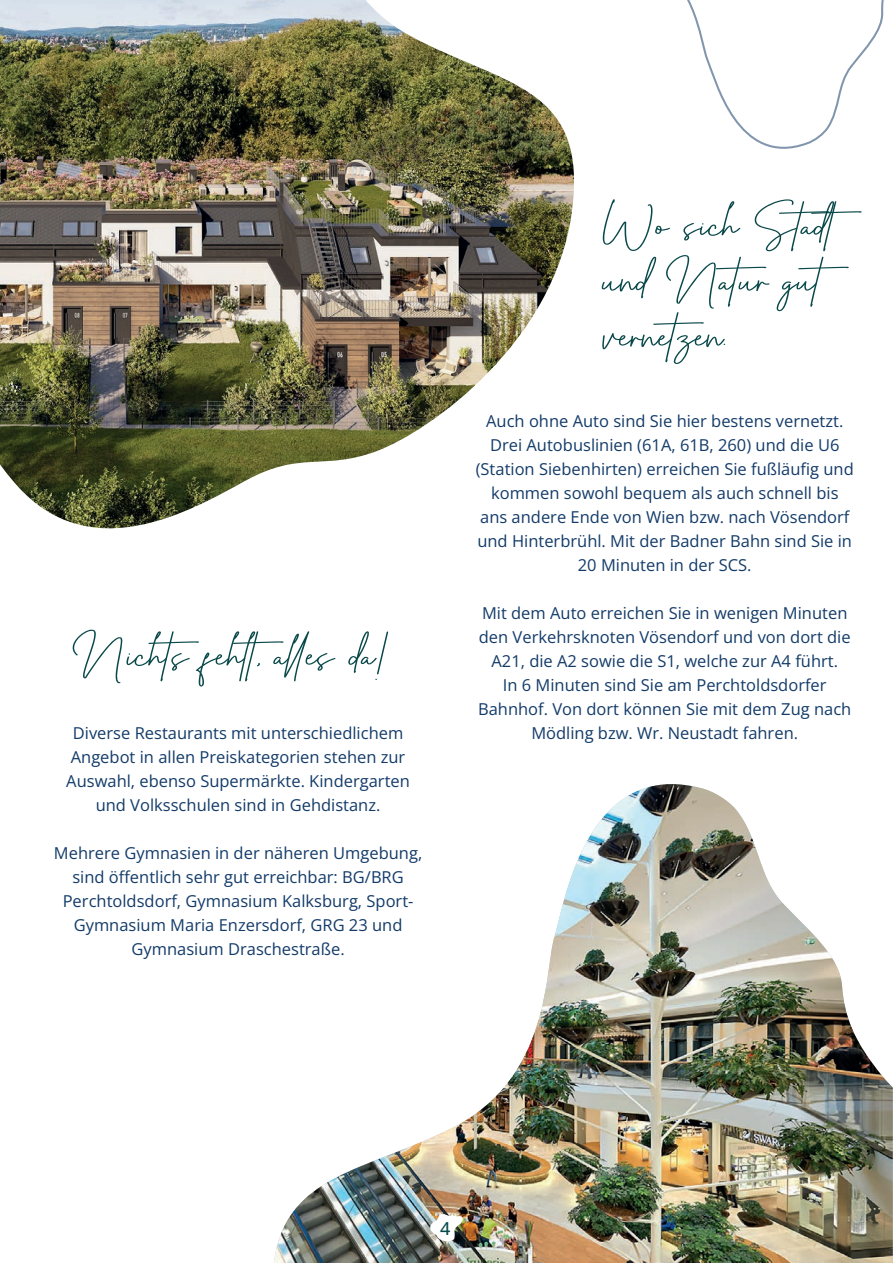
<style>
.page{position:relative;width:893px;height:1263px;background:#fff}
.page>*{position:absolute;margin:0;border:0;box-sizing:border-box;transform-origin:0 0}
.t1{font:60px/55.5px "South Australia";color:#0a494a;scale:1.3 1}
.t2{font:500 18px "Open Sans";color:#0a494a}
.t3{font:16.5px/24px "Open Sans";color:#133b69;text-align:center}
</style>
<div class="page">
<img style="left:274px;top:784px;width:619px;height:479px">
<svg style="left:429px;top:1213px;width:36px;height:30px"></svg>
<img style="left:0;top:0;width:574px;height:529px">
<svg style="left:509px;top:0;width:375px;height:168px"></svg>
<h1 class="t1" style="left:73px;top:629px;width:244px">Nichts fehlt, alles da!</h1>
<h1 class="t1" style="left:603px;top:199px;width:214px">Wo sich Stadt und Natur gut vernetzen.</h1>
<p class="t3" style="left:476px;top:409px;width:380px">Auch ohne Auto sind Sie hier bestens vernetzt.<br>Drei Autobuslinien (61A, 61B, 260) und die U6 (Station Siebenhirten) erreichen Sie fußläufig und kommen sowohl bequem als auch schnell bis ans andere Ende von Wien bzw. nach Vösendorf und Hinterbrühl. Mit der Badner Bahn sind Sie in 20 Minuten in der SCS.</p>
<p class="t3" style="left:478px;top:601px;width:375px">Mit dem Auto erreichen Sie in wenigen Minuten den Verkehrsknoten Vösendorf und von dort die A21, die A2 sowie die S1, welche zur A4 führt.<br>In 6 Minuten sind Sie am Perchtoldsdorfer Bahnhof. Von dort können Sie mit dem Zug nach</p>
<p class="t3" style="left:73px;top:720px;width:332px">Diverse Restaurants mit unterschiedlichem</p>
<p class="t3" style="left:531px;top:721px;width:268px">Mödling bzw. Wr. Neustadt fahren.</p>
<p class="t3" style="left:66px;top:744px;width:345px">Angebot in allen Preiskategorien stehen zur<br>Auswahl, ebenso Supermärkte. Kindergarten und Volksschulen sind in Gehdistanz.</p>
<p class="t3" style="left:54px;top:840px;width:370px">Mehrere Gymnasien in der näheren Umgebung, sind öffentlich sehr gut erreichbar: BG/BRG Perchtoldsdorf, Gymnasium Kalksburg, Sport-Gymnasium Maria Enzersdorf, GRG 23 und Gymnasium Draschestraße.</p>
<p class="t2" style="left:440px;top:1216px;width:12px">4</p>
</div>
